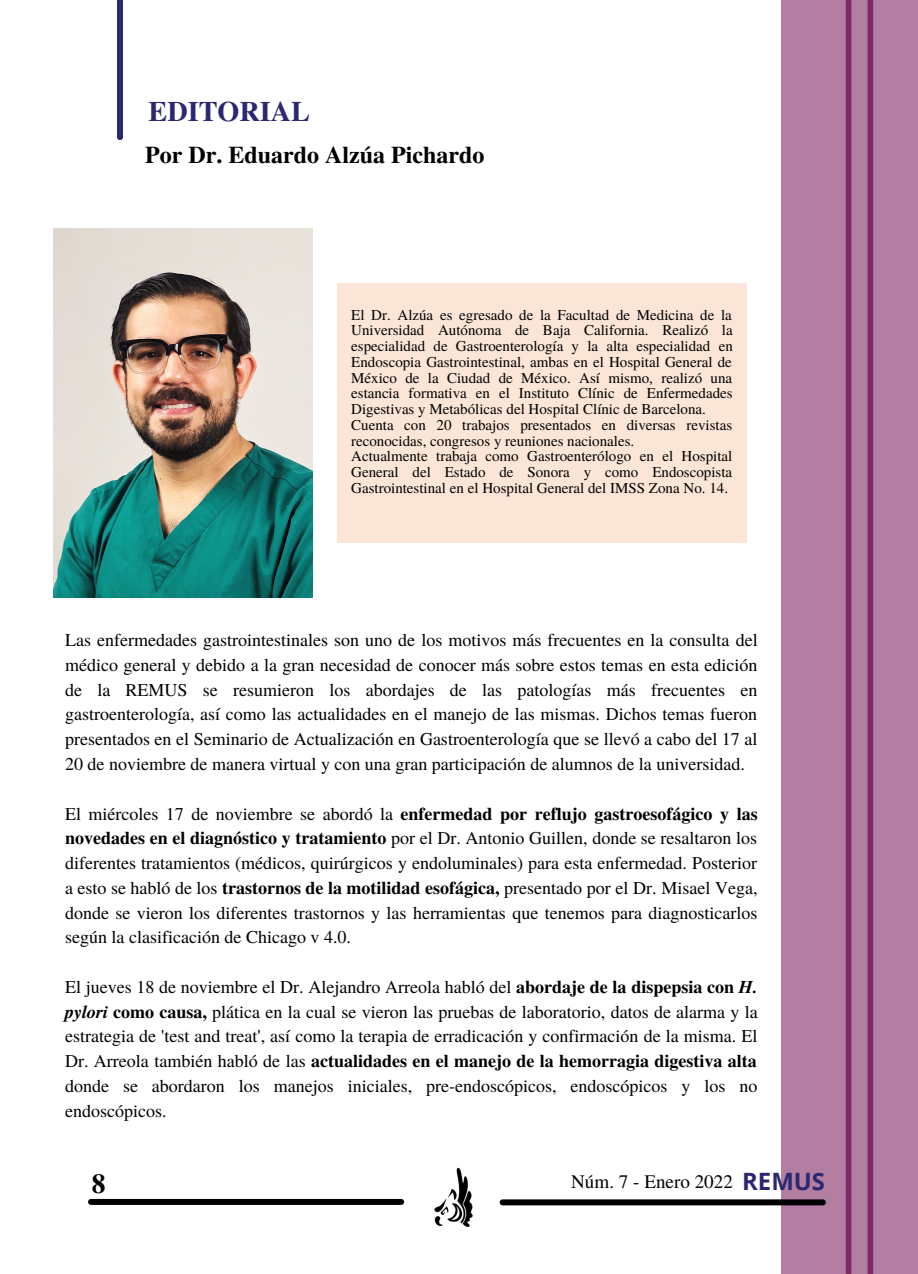
<style>
.page{position:relative;width:918px;height:1274px;background:#fff}
.page>*{position:absolute;margin:0;border:0;box-sizing:border-box;transform-origin:0 0}
.t1{font:700 28.2px "Te X Gyre Termes";color:#2c2771}
.t2{font:700 27.45px "Te X Gyre Termes";color:#000}
.t3{font:700 24px "Te X Gyre Termes";color:#000}
.t4{font:700 23.85px "Open Sans";color:#2c2771}
.t5{font:19.05px "Te X Gyre Termes";color:#000}
.t6{font:18px/24.8px "Te X Gyre Termes";color:#000;text-align:justify}
.t7{font:15px/15.8px "Te X Gyre Termes";color:#000;text-align:justify}
.s1{font-weight:700}
.s2{font-weight:700;font-style:italic}
</style>
<div class="page">
<div style="left:117px;top:0;width:6px;height:137px;background:#2c2771"></div>
<div style="left:782px;top:0;width:136px;height:1273px;background:#b27ea2"></div>
<div style="left:846px;top:0;width:5px;height:1273px;background:#802964"></div>
<div style="left:868px;top:0;width:5px;height:1273px;background:#802964"></div>
<div style="left:338px;top:283px;width:409px;height:260px;background:#fbe5d7"></div>
<img style="left:434px;top:1167px;width:39px;height:60px">
<div style="left:91px;top:1199px;width:310px;height:5px;background:#000"></div>
<div style="left:502px;top:1199px;width:321px;height:6px;background:#000"></div>
<img style="left:54px;top:229px;width:258px;height:369px">
<p class="t1" style="left:149px;top:89px;width:163px">EDITORIAL</p>
<p class="t3" style="left:145px;top:136px;width:341px">Por Dr. Eduardo Alzúa Pichardo</p>
<p class="t7" style="left:351px;top:306px;width:383px">El Dr. Alzúa es egresado de la Facultad de Medicina de la Universidad Autónoma de Baja California. Realizó la especialidad de Gastroenterología y la alta especialidad en Endoscopia Gastrointestinal, ambas en el Hospital General de México de la Ciudad de México. Así mismo, realizó una estancia formativa en el Instituto Clínic de Enfermedades Digestivas y Metabólicas del Hospital Clínic de Barcelona.</p>
<p class="t7" style="left:351px;top:416px;width:383px">Cuenta con 20 trabajos presentados en diversas revistas reconocidas, congresos y reuniones nacionales.</p>
<p class="t7" style="left:351px;top:448px;width:383px">Actualmente trabaja como Gastroenterólogo en el Hospital General del Estado de Sonora y como Endoscopista Gastrointestinal en el Hospital General del IMSS Zona No. 14.</p>
<p class="t6" style="left:65px;top:627px;width:694px">Las enfermedades gastrointestinales son uno de los motivos más frecuentes en la consulta del médico general y debido a la gran necesidad de conocer más sobre estos temas en esta edición de la REMUS se resumieron los abordajes de las patologías más frecuentes en gastroenterología, así como las actualidades en el manejo de las mismas. Dichos temas fueron presentados en el Seminario de Actualización en Gastroenterología que se llevó a cabo del 17 al 20 de noviembre de manera virtual y con una gran participación de alumnos de la universidad.</p>
<p class="t6" style="left:65px;top:800px;width:694px">El miércoles 17 de noviembre se abordó la <span class="s1">enfermedad por reflujo gastroesofágico y las novedades en el diagnóstico y tratamiento</span> por el Dr. Antonio Guillen, donde se resaltaron los diferentes tratamientos (médicos, quirúrgicos y endoluminales) para esta enfermedad. Posterior a esto se habló de los <span class="s1">trastornos de la motilidad esofágica,</span> presentado por el Dr. Misael Vega, donde se vieron los diferentes trastornos y las herramientas que tenemos para diagnosticarlos según la clasificación de Chicago v 4.0.</p>
<p class="t6" style="left:65px;top:973px;width:694px">El jueves 18 de noviembre el Dr. Alejandro Arreola habló del <span class="s1">abordaje de la dispepsia con</span> <span class="s2">H. pylori</span> <span class="s1">como causa,</span> plática en la cual se vieron las pruebas de laboratorio, datos de alarma y la estrategia de 'test and treat', así como la terapia de erradicación y confirmación de la misma. El Dr. Arreola también habló de las <span class="s1">actualidades en el manejo de la hemorragia digestiva alta </span>donde se abordaron los manejos iniciales, pre-endoscópicos, endoscópicos y los no endoscópicos.</p>
<p class="t2" style="left:92px;top:1162px;width:15px">8</p>
<p class="t4" style="left:742px;top:1164px;width:84px">REMUS</p>
<p class="t5" style="left:571px;top:1168px;width:163px">Núm. 7 - Enero 2022</p>
</div>
